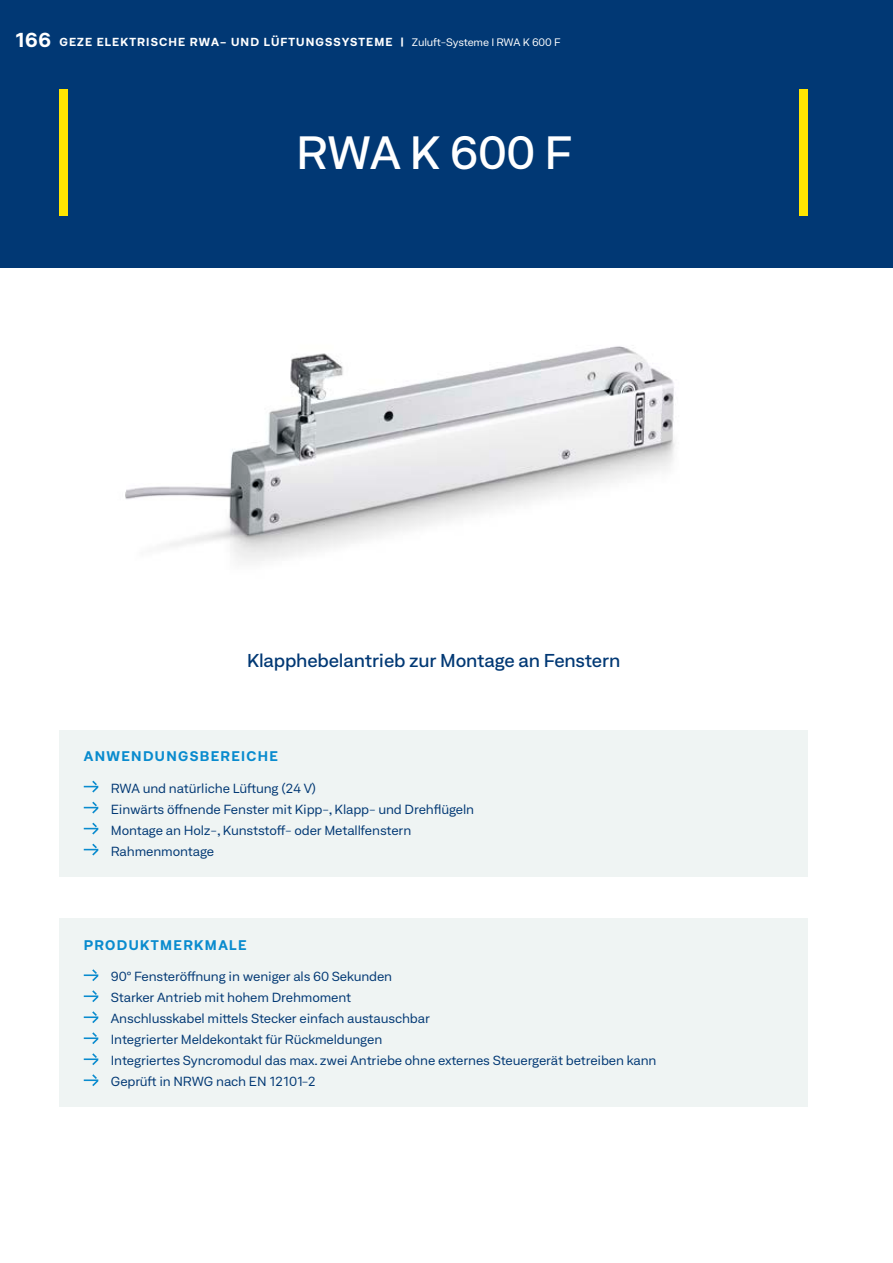
<style>
.page{position:relative;width:893px;height:1263px;background:#fff}
.page>*{position:absolute;margin:0;border:0;box-sizing:border-box;transform-origin:0 0}
.t1{font:500 expanded 45px "Neufile Grotesk";letter-spacing:-.015em;color:#fff}
.t2{font:500 expanded 18px "Neufile Grotesk";letter-spacing:-.01em;color:#013874}
.t3{font:700 expanded 13.5px "Neufile Grotesk";letter-spacing:.1em;color:#098bce}
.t4{font:expanded 12.75px/21px "Neufile Grotesk";letter-spacing:-.01em;color:#013874}
.t5{font:700 expanded 11.25px "Neufile Grotesk";letter-spacing:.1em;color:#fff}
.s1{font-size:19.5px}
.s2{font-weight:400;font-size:10.5px}
</style>
<div class="page">
<div style="left:0;top:0;width:893px;height:268px;background:#013874"></div>
<div style="left:60px;top:918px;width:748px;height:189px;background:#eff4f3"></div>
<svg style="left:84px;top:969px;width:14px;height:12px"></svg>
<svg style="left:84px;top:990px;width:14px;height:12px"></svg>
<svg style="left:84px;top:1011px;width:14px;height:12px"></svg>
<svg style="left:84px;top:1032px;width:14px;height:12px"></svg>
<svg style="left:84px;top:1053px;width:14px;height:12px"></svg>
<svg style="left:84px;top:1074px;width:14px;height:12px"></svg>
<div style="left:60px;top:730px;width:748px;height:146px;background:#eff4f3"></div>
<svg style="left:84px;top:781px;width:14px;height:11px"></svg>
<svg style="left:84px;top:802px;width:14px;height:11px"></svg>
<svg style="left:84px;top:823px;width:14px;height:11px"></svg>
<svg style="left:84px;top:844px;width:14px;height:11px"></svg>
<div style="left:60px;top:89px;width:8px;height:126px;background:#ffe501"></div>
<div style="left:799px;top:89px;width:9px;height:126px;background:#ffe501"></div>
<img style="left:125px;top:346px;width:550px;height:215px">
<p class="t5" style="left:15px;top:35px;width:547px"><span class="s1">166</span> GEZE ELEKTRISCHE RWA- UND LÜFTUNGSSYSTEME | <span class="s2">Zuluft-Systeme I RWA K 600 F</span></p>
<h1 class="t1" style="left:296px;top:124px;width:277px">RWA K 600 F</h1>
<h2 class="t2" style="left:247px;top:649px;width:375px">Klapphebelantrieb zur Montage an Fenstern</h2>
<p class="t3" style="left:84px;top:747px;width:196px">ANWENDUNGSBEREICHE</p>
<p class="t4" style="left:111px;top:777px;width:365px">RWA und natürliche Lüftung (24 V)<br>Einwärts öffnende Fenster mit Kipp-, Klapp- und Drehflügeln Montage an Holz-, Kunststoff- oder Metallfenstern Rahmenmontage</p>
<p class="t3" style="left:84px;top:936px;width:164px">PRODUKTMERKMALE</p>
<p class="t4" style="left:111px;top:966px;width:547px">90° Fensteröffnung in weniger als 60 Sekunden<br>Starker Antrieb mit hohem Drehmoment<br>Anschlusskabel mittels Stecker einfach austauschbar<br>Integrierter Meldekontakt für Rückmeldungen<br>Integriertes Syncromodul das max. zwei Antriebe ohne externes Steuergerät betreiben kann Geprüft in NRWG nach EN 12101-2</p>
</div>
